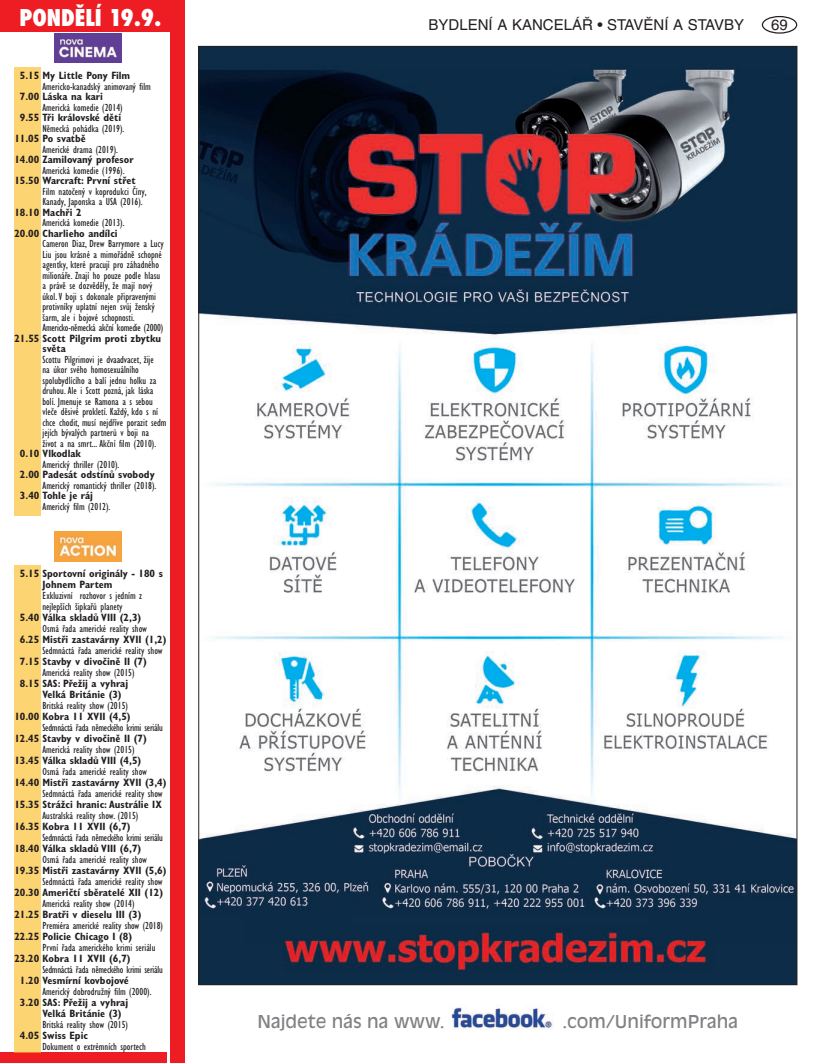
<style>
.page{position:relative;width:815px;height:1063px;background:#fff}
.page>*{position:absolute;margin:0;border:0;box-sizing:border-box;transform-origin:0 0}
.t1{font:800 condensed 22.5px "Futura";color:#fff}
.t2{font:17.5px "Antique Olive CE";color:#808285}
.t3{font:15px "Helvetica CE";color:#231f20}
.t4{font:condensed 10.62px/10.5px "Gill Sans CE";color:#231f20}
.t5{font:700 condensed 10.62px/11px "Gill Sans CE";color:#231f20}
.t6{font:condensed 10.62px "Gill Sans CE";letter-spacing:-.02em;color:#231f20}
</style>
<div class="page">
<div style="left:762px;top:16px;width:35px;height:18px;border:1px solid #231f20;border-radius:50%"></div>
<img style="left:451px;top:1007px;width:103px;height:23px">
<div style="left:0;top:0;width:184px;height:32px;background:#ee1d23"></div>
<img style="left:54px;top:34px;width:67px;height:29px">
<div style="left:170px;top:0;width:14px;height:1063px;background:#ee1d23"></div>
<div style="left:0;top:1052px;width:167px;height:11px;background:#ee1d23"></div>
<div style="left:14px;top:67px;width:27px;height:449px;background:#fdd472"></div>
<img style="left:54px;top:532px;width:67px;height:29px">
<div style="left:14px;top:565px;width:27px;height:487px;background:#fdd472"></div>
<img style="left:200px;top:48px;width:595px;height:935px">
<h1 class="t1" style="left:20px;top:2px;width:143px">PONDĚLÍ 19.9.</h1>
<p class="t5" style="left:20px;top:70px;width:112px">5.15 My Little Pony Film</p>
<p class="t4" style="left:43px;top:81px;width:110px">Americko-kanadský animovaný film</p>
<p class="t5" style="left:20px;top:91px;width:85px">7.00 Láska na kari</p>
<p class="t4" style="left:43px;top:102px;width:82px">Americká komedie (2014)</p>
<p class="t5" style="left:20px;top:112px;width:103px">9.55 Tři královské děti</p>
<p class="t4" style="left:43px;top:123px;width:83px">Německá pohádka (2019).</p>
<p class="t5" style="left:14px;top:133px;width:73px">11.05 Po svatbě</p>
<p class="t4" style="left:43px;top:144px;width:77px">Americké drama (2019).</p>
<p class="t5" style="left:14px;top:154px;width:121px">14.00 Zamilovaný profesor</p>
<p class="t4" style="left:43px;top:165px;width:84px">Americká komedie (1996).</p>
<p class="t5" style="left:14px;top:175px;width:123px">15.50 Warcraft: První střet</p>
<p class="t4" style="left:43px;top:186px;width:106px">Film natočený v koprodukci Číny,<br>Kanady, Japonska a USA (2016).</p>
<p class="t5" style="left:14px;top:207px;width:69px">18.10 Machři 2</p>
<p class="t4" style="left:43px;top:217px;width:84px">Americká komedie (2013).</p>
<p class="t5" style="left:14px;top:228px;width:105px">20.00 Charlieho andílci</p>
<p class="t4" style="left:43px;top:238px;width:123px">Cameron Diaz, Drew Barrymore a Lucy Liu jsou krásné a mimořádně schopné agentky, které pracují pro záhadného milionáře. Znají ho pouze podle hlasu a právě se dozvěděly, že mají nový úkol.V boji s dokonale připravenými protivníky uplatní nejen svůj ženský šarm, ale i bojové schopnosti.<br>Americko-německá akční komedie (2000)</p>
<p class="t5" style="left:43px;top:333px;width:120px;line-height:10.5px;text-indent:-28px">21.55 Scott Pilgrim proti zbytku světa</p>
<p class="t4" style="left:43px;top:354px;width:125px">Scottu Pilgrimovi je dvaadvacet, žije<br>na úkor svého homosexuálního spolubydlícího a balí jednu holku za druhou. Ale i Scott pozná, jak láska bolí. Jmenuje se Ramona a s sebou vleče děsivé prokletí. Každý, kdo s ní chce chodit, musí nejdříve porazit sedm jejích bývalých partnerů v boji na<br>život a na smrt... Akční film (2010).</p>
<p class="t5" style="left:20px;top:448px;width:63px">0.10 Vlkodlak</p>
<p class="t4" style="left:43px;top:459px;width:78px">Americký thriller (2010).</p>
<p class="t5" style="left:20px;top:469px;width:136px">2.00 Padesát odstínů svobody</p>
<p class="t4" style="left:43px;top:480px;width:115px">Americký romantický thriller (2018).</p>
<p class="t5" style="left:20px;top:490px;width:74px">3.40 Tohle je ráj</p>
<p class="t4" style="left:43px;top:501px;width:69px">Americký film (2012).</p>
<p class="t5" style="left:43px;top:568px;width:122px;text-indent:-23px">5.15 Sportovní originály - 180 s<br>Johnem Partem</p>
<p class="t4" style="left:43px;top:590px;width:101px;line-height:11px">Exkluzivní rozhovor s jedním z nejlepších šipkařů planety</p>
<p class="t5" style="left:20px;top:612px;width:123px">5.40 Válka skladů VIII (2,3)</p>
<p class="t4" style="left:43px;top:623px;width:106px">Osmá řada americké reality show</p>
<p class="t5" style="left:20px;top:634px;width:148px">6.25 Mistři zastavárny XVII (1,2)</p>
<p class="t4" style="left:43px;top:645px;width:122px">Sedmnáctá řada americké reality show</p>
<p class="t5" style="left:20px;top:656px;width:128px">7.15 Stavby v divočině II (7)</p>
<p class="t4" style="left:43px;top:667px;width:94px">Americká reality show (2015)</p>
<p class="t5" style="left:43px;top:678px;width:87px;text-indent:-23px">8.15 SAS: Přežij a vyhraj<br>Velká Británie (3)</p>
<p class="t4" style="left:43px;top:700px;width:87px">Britská reality show (2015)</p>
<p class="t5" style="left:14px;top:711px;width:118px">10.00 Kobra 11 XVII (4,5)</p>
<p class="t6" style="left:43px;top:721px;width:122px">Sedmnáctá řada německého krimi seriálu</p>
<p class="t5" style="left:14px;top:733px;width:134px">12.45 Stavby v divočině II (7)</p>
<p class="t4" style="left:43px;top:744px;width:94px">Americká reality show (2015)</p>
<p class="t5" style="left:14px;top:755px;width:129px">13.45 Válka skladů VIII (4,5)</p>
<p class="t4" style="left:43px;top:766px;width:106px">Osmá řada americké reality show</p>
<p class="t5" style="left:14px;top:777px;width:154px">14.40 Mistři zastavárny XVII (3,4)</p>
<p class="t4" style="left:43px;top:788px;width:122px">Sedmnáctá řada americké reality show</p>
<p class="t5" style="left:14px;top:799px;width:149px">15.35 Strážci hranic: Austrálie IX</p>
<p class="t4" style="left:43px;top:810px;width:97px">Australská reality show. (2015)</p>
<p class="t5" style="left:14px;top:821px;width:118px">16.35 Kobra 11 XVII (6,7)</p>
<p class="t6" style="left:43px;top:831px;width:122px">Sedmnáctá řada německého krimi seriálu</p>
<p class="t5" style="left:14px;top:843px;width:129px">18.40 Válka skladů VIII (6,7)</p>
<p class="t4" style="left:43px;top:854px;width:106px">Osmá řada americké reality show</p>
<p class="t5" style="left:14px;top:865px;width:154px">19.35 Mistři zastavárny XVII (5,6)</p>
<p class="t4" style="left:43px;top:876px;width:122px">Sedmnáctá řada americké reality show</p>
<p class="t5" style="left:14px;top:887px;width:150px">20.30 Američtí sběratelé XII (12)</p>
<p class="t4" style="left:43px;top:898px;width:94px">Americká reality show (2014)</p>
<p class="t5" style="left:14px;top:909px;width:129px">21.25 Bratři v dieselu III (3)</p>
<p class="t4" style="left:43px;top:920px;width:122px">Premiéra americké reality show (2018)</p>
<p class="t5" style="left:14px;top:931px;width:119px">22.25 Policie Chicago I (8)</p>
<p class="t4" style="left:43px;top:942px;width:114px">První řada amerického krimi seriálu</p>
<p class="t5" style="left:14px;top:953px;width:118px">23.20 Kobra 11 XVII (6,7)</p>
<p class="t6" style="left:43px;top:963px;width:122px">Sedmnáctá řada německého krimi seriálu</p>
<p class="t5" style="left:20px;top:975px;width:110px">1.20 Vesmírní kovbojové</p>
<p class="t4" style="left:43px;top:986px;width:111px">Americký dobrodružný film (2000).</p>
<p class="t5" style="left:43px;top:997px;width:87px;text-indent:-23px">3.20 SAS: Přežij a vyhraj<br>Velká Británie (3)</p>
<p class="t4" style="left:43px;top:1019px;width:87px">Britská reality show (2015)</p>
<p class="t5" style="left:20px;top:1030px;width:70px">4.05 Swiss Epic</p>
<p class="t4" style="left:43px;top:1041px;width:105px">Dokument o extrémních sportech</p>
<h3 class="t3" style="left:429px;top:16px;width:317px">BYDLENÍ A KANCELÁŘ • STAVĚNÍ A STAVBY</h3>
<h3 class="t3" style="left:771px;top:16px;width:18px">69</h3>
<h2 class="t2" style="left:257px;top:1012px;width:189px">Najdete nás na www.</h2>
<h2 class="t2" style="left:562px;top:1012px;width:177px">.com/UniformPraha</h2>
</div>
